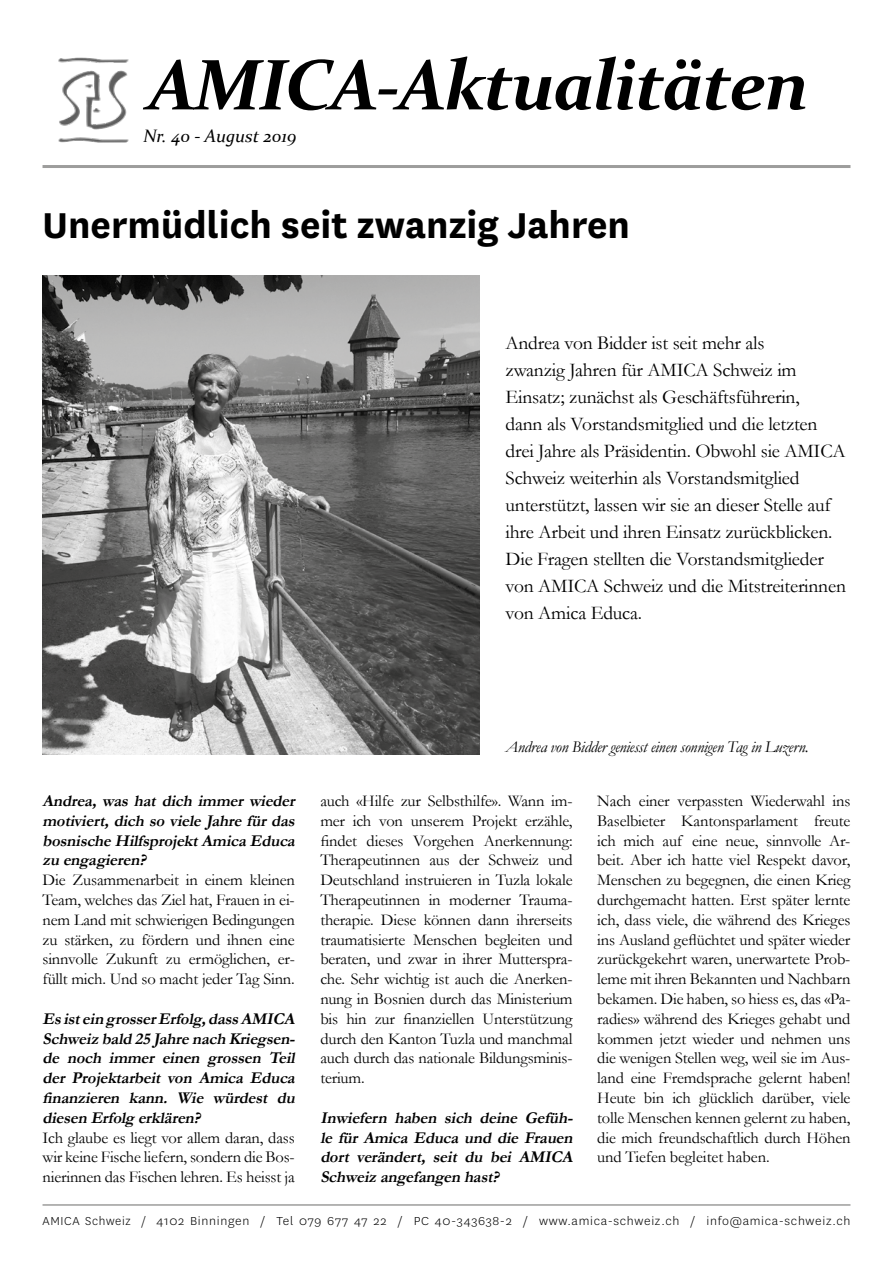
<style>
.page{position:relative;width:893px;height:1263px;background:#fff}
.page>*{position:absolute;margin:0;border:0;box-sizing:border-box;transform-origin:0 0}
.t1{font:italic 700 72px "Constantia";letter-spacing:-.03em;color:#000}
.t2{font:700 42px "National";color:#000}
.t3{font:19.5px/27px "Garamond";letter-spacing:-.01em;color:#000}
.t4{font:italic 18px "Constantia";color:#000}
.t5{font:16.5px/19.8px "Garamond";letter-spacing:-.01em;color:#000;text-align:justify}
.t6{font:italic 700 16.5px/19.8px "Garamond";letter-spacing:-.01em;color:#000;text-align:justify}
.t7{font:italic 16.5px "Garamond";letter-spacing:-.02em;color:#000}
.t8{font:300 13.5px "National";letter-spacing:.05em;color:#000}
</style>
<div class="page">
<hr style="left:43px;top:1204px;width:807px;height:2px;background:#9d9d9c">
<hr style="left:43px;top:165px;width:807px;height:3px;background:#9d9d9c">
<img style="left:58px;top:57px;width:71px;height:86px">
<img style="left:43px;top:276px;width:437px;height:478px">
<h1 class="t1" style="left:148px;top:35px;width:662px">AMICA-Aktualitäten</h1>
<p class="t4" style="left:144px;top:123px;width:155px">Nr. 40 - August 2019</p>
<h2 class="t2" style="left:43px;top:195px;width:589px">Unermüdlich seit zwanzig Jahren</h2>
<p class="t3" style="left:506px;top:329px;width:342px">Andrea von Bidder ist seit mehr als<br>zwanzig Jahren für AMICA Schweiz im Einsatz; zunächst als Geschäftsführerin,<br>dann als Vorstandsmitglied und die letzten drei Jahre als Präsidentin. Obwohl sie AMICA Schweiz weiterhin als Vorstandsmitglied unterstützt, lassen wir sie an dieser Stelle auf ihre Arbeit und ihren Einsatz zurückblicken.<br>Die Fragen stellten die Vorstandsmitglieder von AMICA Schweiz und die Mitstreiterinnen von Amica Educa.</p>
<p class="t6" style="left:43px;top:791px;width:258px">Andrea, was hat dich immer wieder motiviert, dich so viele Jahre für das bosnischeHilfsprojektAmica Educa zu engagieren?</p>
<p class="t5" style="left:43px;top:870px;width:254px">Die Zusammenarbeit in einem kleinen Team, welches das Ziel hat, Frauen in ei&shy;nem Land mit schwierigen Bedingungen zu stärken, zu fördern und ihnen eine sinnvolle Zukunft zu ermöglichen, er&shy;füllt mich. Und so macht jeder Tag Sinn.</p>
<p class="t6" style="left:43px;top:1009px;width:258px">Esistein grosserErfolg,dassAMICA Schweizbald 25Jahrenach Kriegsen&shy;de noch immer einen grossen Teil der Projektarbeit von Amica Educa finanzieren kann. Wie würdest du diesen Erfolg erklären?</p>
<p class="t5" style="left:43px;top:1127px;width:254px">Ich glaube es liegt vor allem daran, dass wir keine Fische liefern, sondern die Bos&shy;nierinnen das Fischen lehren. Es heisst ja</p>
<p class="t7" style="left:506px;top:736px;width:305px">Andrea von Bidder geniesst einen sonnigen Tag in Luzern.</p>
<p class="t5" style="left:320px;top:790px;width:254px">auch «Hilfe zur Selbsthilfe». Wann im&shy;mer ich von unserem Projekt erzähle, findet dieses Vorgehen Anerkennung:<br>Therapeutinnen aus der Schweiz und Deutschland instruieren in Tuzla lokale Therapeutinnen in moderner Trauma&shy;therapie. Diese können dann ihrerseits traumatisierte Menschen begleiten und beraten, und zwar in ihrer Mutterspra&shy;che. Sehr wichtig ist auch die Anerken&shy;nung in Bosnien durch das Ministerium bis hin zur finanziellen Unterstützung durch den Kanton Tuzla und manchmal auch durch das nationale Bildungsminis&shy;terium.</p>
<p class="t6" style="left:320px;top:1108px;width:258px">Inwiefern haben sich deine Gefüh&shy;le für Amica Educa und die Frauen dort verändert, seit du bei AMICA Schweizangefangen hast?</p>
<p class="t5" style="left:597px;top:790px;width:255px">Nach einer verpassten Wiederwahl ins Baselbieter Kantonsparlament freute ich mich auf eine neue, sinnvolle Ar&shy;beit. Aber ich hatte viel Respekt davor, Menschen zu begegnen, die einen Krieg durchgemacht hatten. Erst später lernte ich, dass viele, die während des Krieges ins Ausland geflüchtet und später wieder zurückgekehrt waren, unerwartete Prob&shy;leme mit ihren Bekannten und Nachbarn bekamen. Die haben, so hiess es, das «Pa&shy;radies» während des Krieges gehabt und kommen jetzt wieder und nehmen uns die wenigen Stellen weg, weil sie im Aus&shy;land eine Fremdsprache gelernt haben!<br>Heute bin ich glücklich darüber, viele tolle Menschen kennen gelernt zu haben, die mich freundschaftlich durch Höhen und Tiefen begleitet haben.</p>
<p class="t8" style="left:43px;top:1213px;width:809px">AMICA Schweiz / 4102 Binningen / Tel 079 677 47 22 / PC 40-343638-2 / www.amica-schweiz.ch / info@amica-schweiz.ch</p>
</div>
